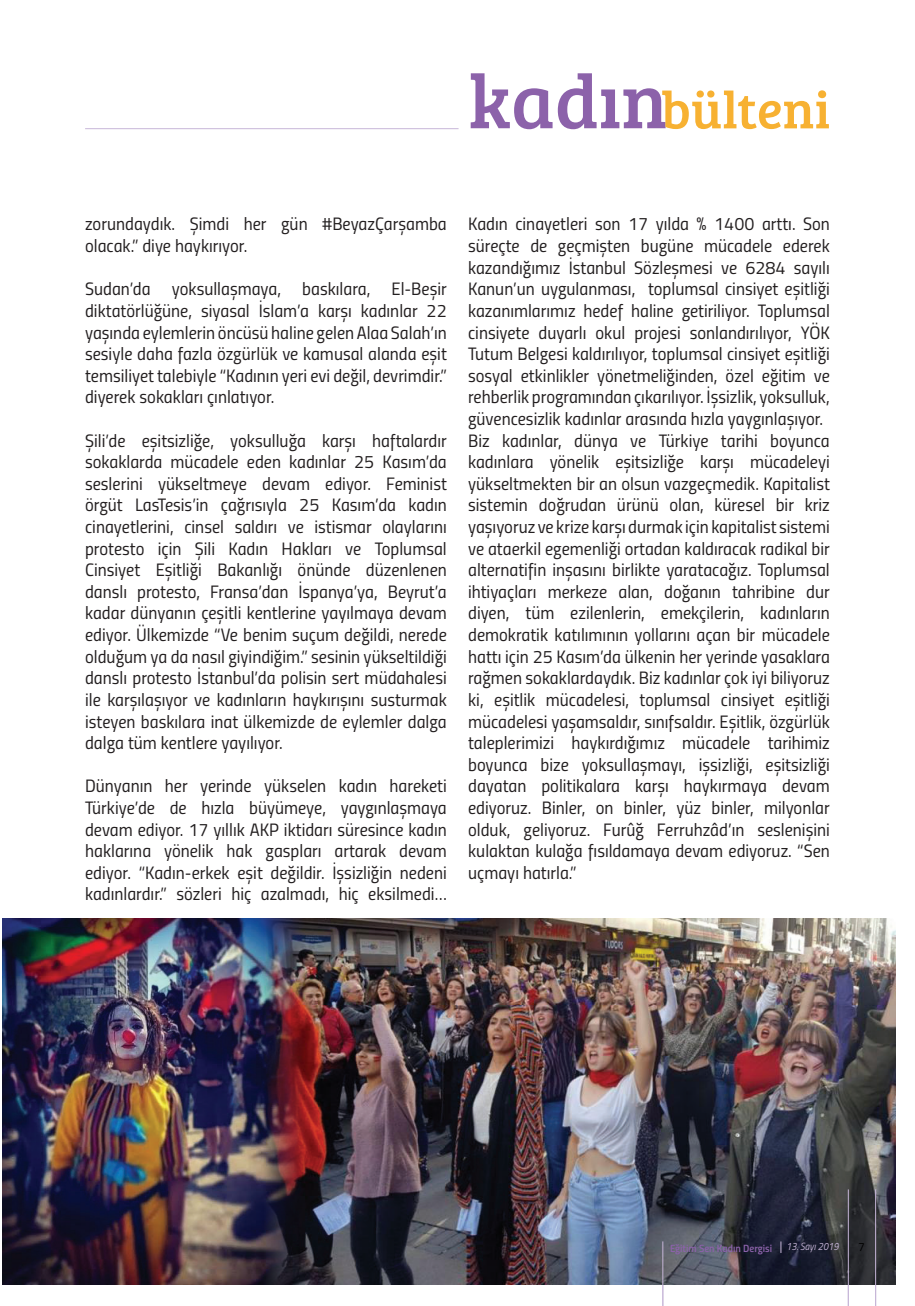
<style>
.page{position:relative;width:915px;height:1306px;background:#fff}
.page>*{position:absolute;margin:0;border:0;box-sizing:border-box;transform-origin:0 0}
.t1{font:53.1px "Bree Serif";color:#f7b132}
.t2{font:18px/21.6px "Titillium Regular Upright";color:#231f20;text-align:justify}
.t3{font:12px "Titillium Regular Upright";color:#000}
.t4{font:10.5px "Titillium Semibold Upright";color:#8c62aa}
.t5{font:italic 10.5px "Titillium";color:#c7b6d8;scale:.88 1}
.s1{font-size:77.1px;color:#8c62aa}
</style>
<div class="page">
<hr style="left:85px;top:128px;width:373px;height:1px;background:#c7b6d8">
<img style="left:304px;top:918px;width:591px;height:366px">
<img style="left:2px;top:918px;width:302px;height:366px">
<hr style="left:847px;top:1189px;width:1px;height:116px;background:#c7b6d8">
<hr style="left:662px;top:1241px;width:1px;height:64px;background:#c7b6d8">
<hr style="left:875px;top:1189px;width:1px;height:116px;background:#c7b6d8">
<h1 class="t1" style="left:468px;top:71px;width:363px"><span class="s1">kadın</span>bülteni</h1>
<p class="t2" style="left:85px;top:212px;width:363px">zorundaydık. Şimdi her gün #BeyazÇarşamba olacak.” diye haykırıyor.</p>
<p class="t2" style="left:85px;top:277px;width:363px">Sudan’da yoksullaşmaya, baskılara, El-Beşir diktatörlüğüne, siyasal İslam’a karşı kadınlar 22 yaşında eylemlerin öncüsü haline gelen Alaa Salah’ın sesiyle daha fazla özgürlük ve kamusal alanda eşit temsiliyet talebiyle “Kadının yeri evi değil, devrimdir.” diyerek sokakları çınlatıyor.</p>
<p class="t2" style="left:85px;top:428px;width:363px">Şili’de eşitsizliğe, yoksulluğa karşı haftalardır sokaklarda mücadele eden kadınlar 25 Kasım’da seslerini yükseltmeye devam ediyor. Feminist örgüt LasTesis’in çağrısıyla 25 Kasım’da kadın cinayetlerini, cinsel saldırı ve istismar olaylarını protesto için Şili Kadın Hakları ve Toplumsal Cinsiyet Eşitliği Bakanlığı önünde düzenlenen danslı protesto, Fransa’dan İspanya’ya, Beyrut’a kadar dünyanın çeşitli kentlerine yayılmaya devam ediyor. Ülkemizde “Ve benim suçum değildi, nerede olduğum ya da nasıl giyindiğim.” sesinin yükseltildiği danslı protesto İstanbul’da polisin sert müdahalesi ile karşılaşıyor ve kadınların haykırışını susturmak isteyen baskılara inat ülkemizde de eylemler dalga dalga tüm kentlere yayılıyor.</p>
<p class="t2" style="left:85px;top:774px;width:363px">Dünyanın her yerinde yükselen kadın hareketi Türkiye’de de hızla büyümeye, yaygınlaşmaya devam ediyor. 17 yıllık AKP iktidarı süresince kadın haklarına yönelik hak gaspları artarak devam ediyor. “Kadın-erkek eşit değildir. İşsizliğin nedeni kadınlardır.” sözleri hiç azalmadı, hiç eksilmedi…</p>
<p class="t2" style="left:468px;top:212px;width:363px;text-align:left">Kadın cinayetleri son 17 yılda % 1400 arttı. Son süreçte de geçmişten bugüne mücadele ederek kazandığımız İstanbul Sözleşmesi ve 6284 sayılı Kanun’un uygulanması, toplumsal cinsiyet eşitliği kazanımlarımız hedef haline getiriliyor. Toplumsal cinsiyete duyarlı okul projesi sonlandırılıyor, YÖK Tutum Belgesi kaldırılıyor, toplumsal cinsiyet eşitliği sosyal etkinlikler yönetmeliğinden, özel eğitim ve rehberlik programından çıkarılıyor. İşsizlik, yoksulluk, güvencesizlik kadınlar arasında hızla yaygınlaşıyor.<br>Biz kadınlar, dünya ve Türkiye tarihi boyunca kadınlara yönelik eşitsizliğe karşı mücadeleyi yükseltmekten bir an olsun vazgeçmedik. Kapitalist sistemin doğrudan ürünü olan, küresel bir kriz yaşıyoruz ve krize karşı durmak için kapitalist sistemi ve ataerkil egemenliği ortadan kaldıracak radikal bir alternatifin inşasını birlikte yaratacağız. Toplumsal ihtiyaçları merkeze alan, doğanın tahribine dur diyen, tüm ezilenlerin, emekçilerin, kadınların demokratik katılımının yollarını açan bir mücadele hattı için 25 Kasım’da ülkenin her yerinde yasaklara rağmen sokaklardaydık. Biz kadınlar çok iyi biliyoruz ki, eşitlik mücadelesi, toplumsal cinsiyet eşitliği mücadelesi yaşamsaldır, sınıfsaldır. Eşitlik, özgürlük taleplerimizi haykırdığımız mücadele tarihimiz boyunca bize yoksullaşmayı, işsizliği, eşitsizliği dayatan politikalara karşı haykırmaya devam ediyoruz. Binler, on binler, yüz binler, milyonlar olduk, geliyoruz. Furûğ Ferruhzâd’ın seslenişini kulaktan kulağa fısıldamaya devam ediyoruz. “Sen uçmayı hatırla.”</p>
<p class="t4" style="left:669px;top:1240px;width:103px">Eğitim Sen Kadın Dergisi</p>
<p class="t5" style="left:786px;top:1238px;width:61px">13. Sayı 2019</p>
<p class="t3" style="left:857px;top:1237px;width:8px">7</p>
</div>
